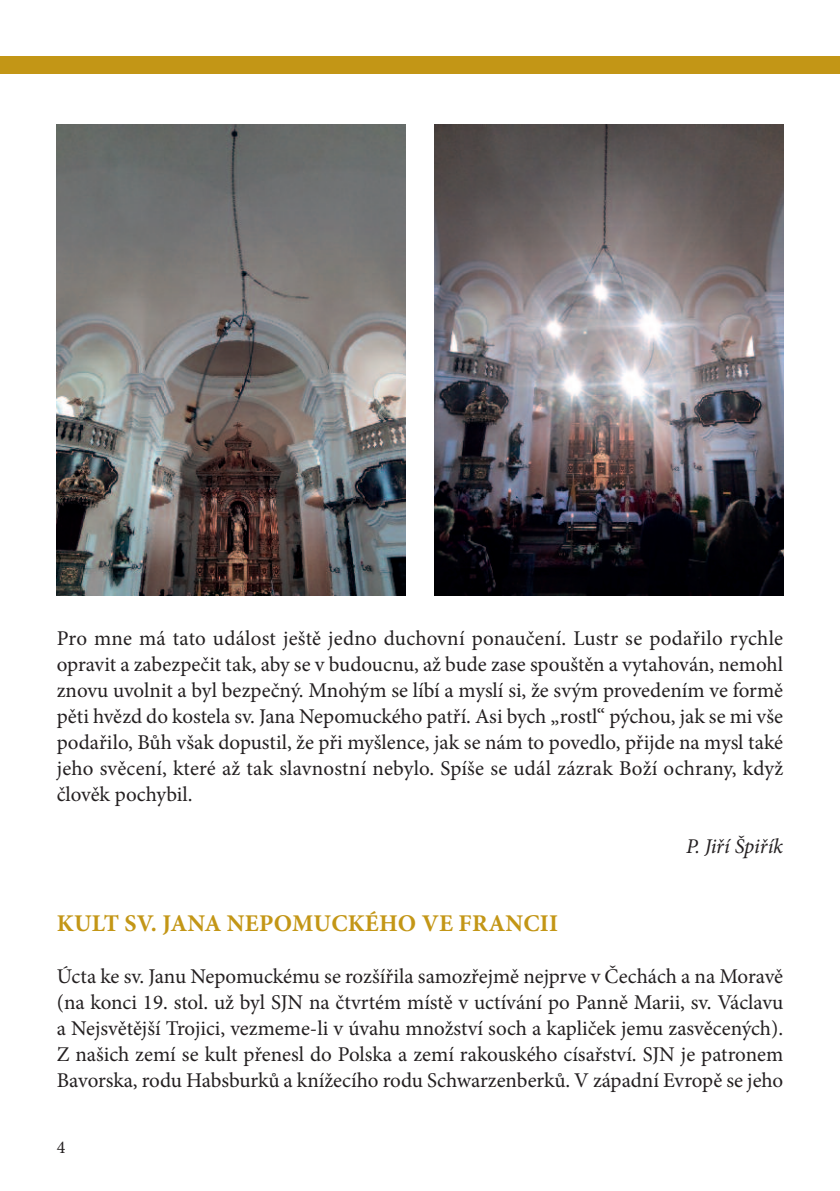
<style>
.page{position:relative;width:840px;height:1191px;background:#fff}
.page>*{position:absolute;margin:0;border:0;box-sizing:border-box;transform-origin:0 0}
.t1{font:700 24px "Minion Pro";letter-spacing:.01em;color:#c39616}
.t2{font:21px/26px "Minion Pro";color:#231f20;text-align:justify}
.t3{font:italic 21px "Minion Pro";letter-spacing:-.01em;color:#231f20}
.t4{font:18px "Minion Pro";color:#231f20}
</style>
<div class="page">
<div style="left:0;top:57px;width:839px;height:17px;background:#c39616"></div>
<img style="left:57px;top:125px;width:348px;height:470px">
<img style="left:434px;top:125px;width:348px;height:470px">
<p class="t2" style="left:57px;top:627px;width:727px">Pro mne má tato událost ještě jedno duchovní ponaučení. Lustr se podařilo rychle opravit a zabezpečit tak, aby se v budoucnu, až bude zase spouštěn a vytahován, nemohl znovu uvolnit a byl bezpečný. Mnohým se líbí a myslí si, že svým provedením ve formě pěti hvězd do kostela sv. Jana Nepomuckého patří. Asi bych „rostl“ pýchou, jak se mi vše podařilo, Bůh však dopustil, že při myšlence, jak se nám to povedlo, přijde na mysl také jeho svěcení, které až tak slavnostní nebylo. Spíše se udál zázrak Boží ochrany, když člověk pochybil.</p>
<p class="t3" style="left:686px;top:838px;width:98px">P. Jiří Špiřík</p>
<p class="t1" style="left:57px;top:914px;width:502px">KULT SV. JANA NEPOMUCKÉHO VE FRANCII</p>
<p class="t2" style="left:57px;top:965px;width:727px">Úcta ke sv. Janu Nepomuckému se rozšířila samozřejmě nejprve v Čechách a na Moravě (na konci 19. stol. už byl SJN na čtvrtém místě v uctívání po Panně Marii, sv. Václavu a Nejsvětější Trojici, vezmeme-li v úvahu množství soch a kapliček jemu zasvěcených).<br>Z našich zemí se kult přenesl do Polska a zemí rakouského císařství. SJN je patronem Bavorska, rodu Habsburků a knížecího rodu Schwarzenberků. V západní Evropě se jeho</p>
<p class="t4" style="left:57px;top:1140px;width:10px">4</p>
</div>
